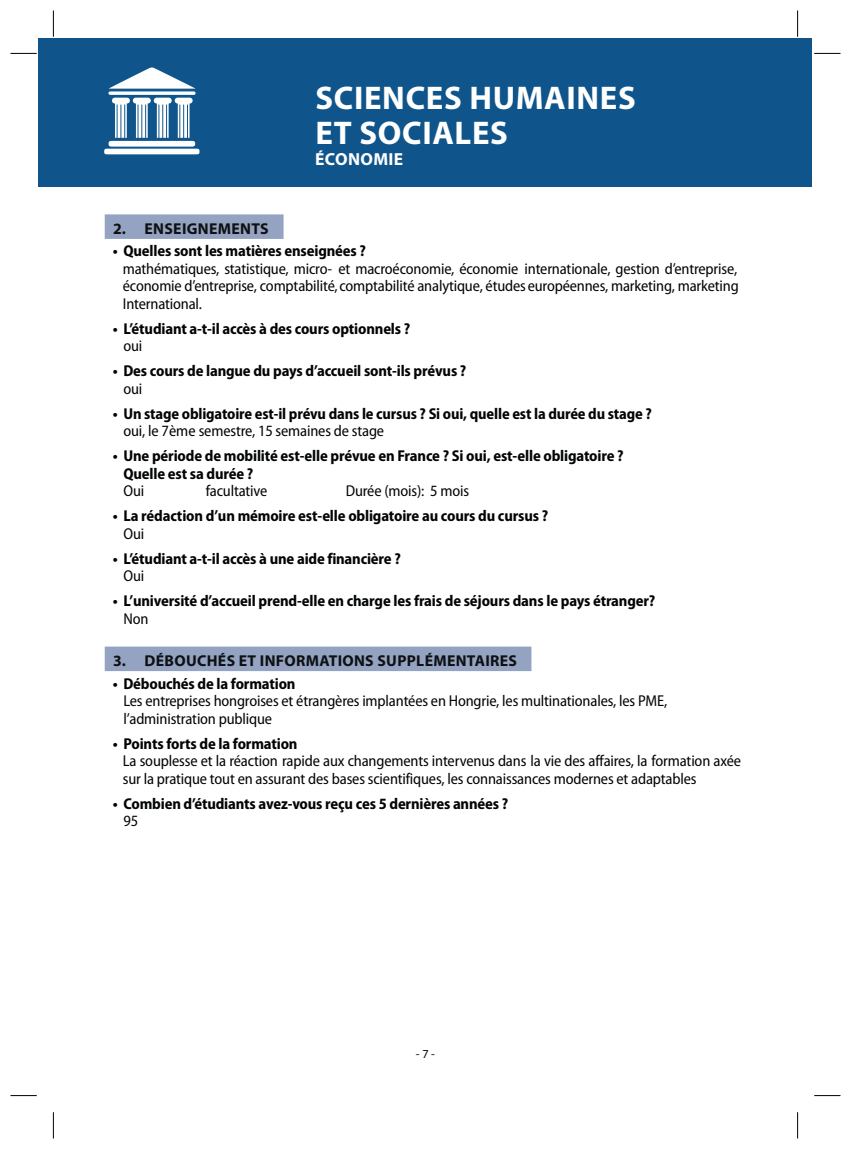
<style>
.page{position:relative;width:851px;height:1149px;background:#fff}
.page>*{position:absolute;margin:0;border:0;box-sizing:border-box;transform-origin:0 0}
.t1{font:700 32.9px/34.6px "Myriad Pro";letter-spacing:.02em;color:#fff}
.t2{font:700 17.5px "Myriad Pro";letter-spacing:.02em;color:#fff}
.t3{font:semi-condensed 15.75px/17.5px "Myriad Pro";letter-spacing:-.01em;color:#030505}
.t4{font:700 semi-condensed 15.75px/17.5px "Myriad Pro";letter-spacing:-.01em;color:#030505}
.t5{font:700 15.75px "Myriad Pro";letter-spacing:.02em;color:#0e1012}
.t6{font:12.25px "Myriad Pro";color:#030505}
</style>
<div class="page">
<div style="left:38px;top:39px;width:774px;height:148px;background:#0f558b"></div>
<svg style="left:104px;top:67px;width:96px;height:87px"></svg>
<div style="left:105px;top:214px;width:179px;height:25px;background:#94a3c2"></div>
<div style="left:105px;top:646px;width:426px;height:25px;background:#94a3c2"></div>
<svg style="left:10px;top:53px;width:27px;height:1px"></svg>
<svg style="left:53px;top:10px;width:1px;height:27px"></svg>
<svg style="left:797px;top:10px;width:1px;height:27px"></svg>
<svg style="left:814px;top:53px;width:26px;height:1px"></svg>
<svg style="left:10px;top:1095px;width:27px;height:1px"></svg>
<svg style="left:53px;top:1112px;width:1px;height:26px"></svg>
<svg style="left:814px;top:1095px;width:26px;height:1px"></svg>
<svg style="left:797px;top:1112px;width:1px;height:26px"></svg>
<h1 class="t1" style="left:315px;top:84px;width:322px">SCIENCES HUMAINES<br>ET SOCIALES</h1>
<p class="t2" style="left:315px;top:152px;width:89px">ÉCONOMIE</p>
<p class="t5" style="left:113px;top:222px;width:157px">2. ENSEIGNEMENTS</p>
<p class="t4" style="left:113px;top:244px;width:254px">• Quelles sont les matières enseignées ?</p>
<p class="t3" style="left:123px;top:261px;width:617px;text-align:justify">mathématiques, statistique, micro- et macroéconomie, économie internationale, gestion d’entreprise, économie d’entreprise, comptabilité, comptabilité analytique, étudeseuropéennes, marketing, marketing International.</p>
<p class="t4" style="left:113px;top:321px;width:299px">• L’étudiant a-t-il accès à des cours optionnels ?</p>
<p class="t3" style="left:123px;top:339px;width:20px">oui</p>
<p class="t4" style="left:113px;top:364px;width:355px">• Des cours de langue du pays d’accueil sont-ils prévus ?</p>
<p class="t3" style="left:123px;top:381px;width:20px">oui</p>
<p class="t4" style="left:113px;top:406px;width:540px">• Un stage obligatoire est-il prévu dans le cursus ? Si oui, quelle est la durée du stage ?</p>
<p class="t3" style="left:123px;top:423px;width:262px">oui, le 7ème semestre, 15 semaines de stage</p>
<p class="t4" style="left:123px;top:448px;width:502px;text-indent:-11px">• Une période de mobilité est-elle prévue en France ? Si oui, est-elle obligatoire ?<br>Quelle est sa durée ?</p>
<p class="t3" style="left:123px;top:483px;width:22px">Oui</p>
<p class="t3" style="left:206px;top:483px;width:63px">facultative</p>
<p class="t3" style="left:346px;top:483px;width:125px">Durée (mois): 5 mois</p>
<p class="t4" style="left:113px;top:508px;width:437px">• La rédaction d’un mémoire est-elle obligatoire au cours du cursus ?</p>
<p class="t3" style="left:123px;top:526px;width:22px">Oui</p>
<p class="t4" style="left:113px;top:551px;width:289px">• L’étudiant a-t-il accès à une aide financière ?</p>
<p class="t3" style="left:123px;top:568px;width:22px">Oui</p>
<p class="t4" style="left:113px;top:593px;width:544px">• L’université d’accueil prend-elle en charge les frais de séjours dans le pays étranger?</p>
<p class="t3" style="left:123px;top:611px;width:27px">Non</p>
<p class="t5" style="left:113px;top:654px;width:405px">3. DÉBOUCHÉS ET INFORMATIONS SUPPLÉMENTAIRES</p>
<p class="t4" style="left:113px;top:676px;width:184px">• Débouchés de la formation</p>
<p class="t3" style="left:123px;top:693px;width:545px">Les entreprises hongroises et étrangères implantées en Hongrie, les multinationales, les PME, l’administration publique</p>
<p class="t4" style="left:113px;top:736px;width:186px">• Points forts de la formation</p>
<p class="t3" style="left:123px;top:753px;width:620px">La souplesse et la réaction rapide aux changements intervenus dans la vie des affaires, la formation axée sur la pratique tout en assurant des bases scientifiques, les connaissances modernes et adaptables</p>
<p class="t4" style="left:113px;top:796px;width:397px">• Combien d’étudiants avez-vous reçu ces 5 dernières années ?</p>
<p class="t3" style="left:123px;top:813px;width:16px">95</p>
<p class="t6" style="left:416px;top:1048px;width:20px">-7-</p>
</div>
